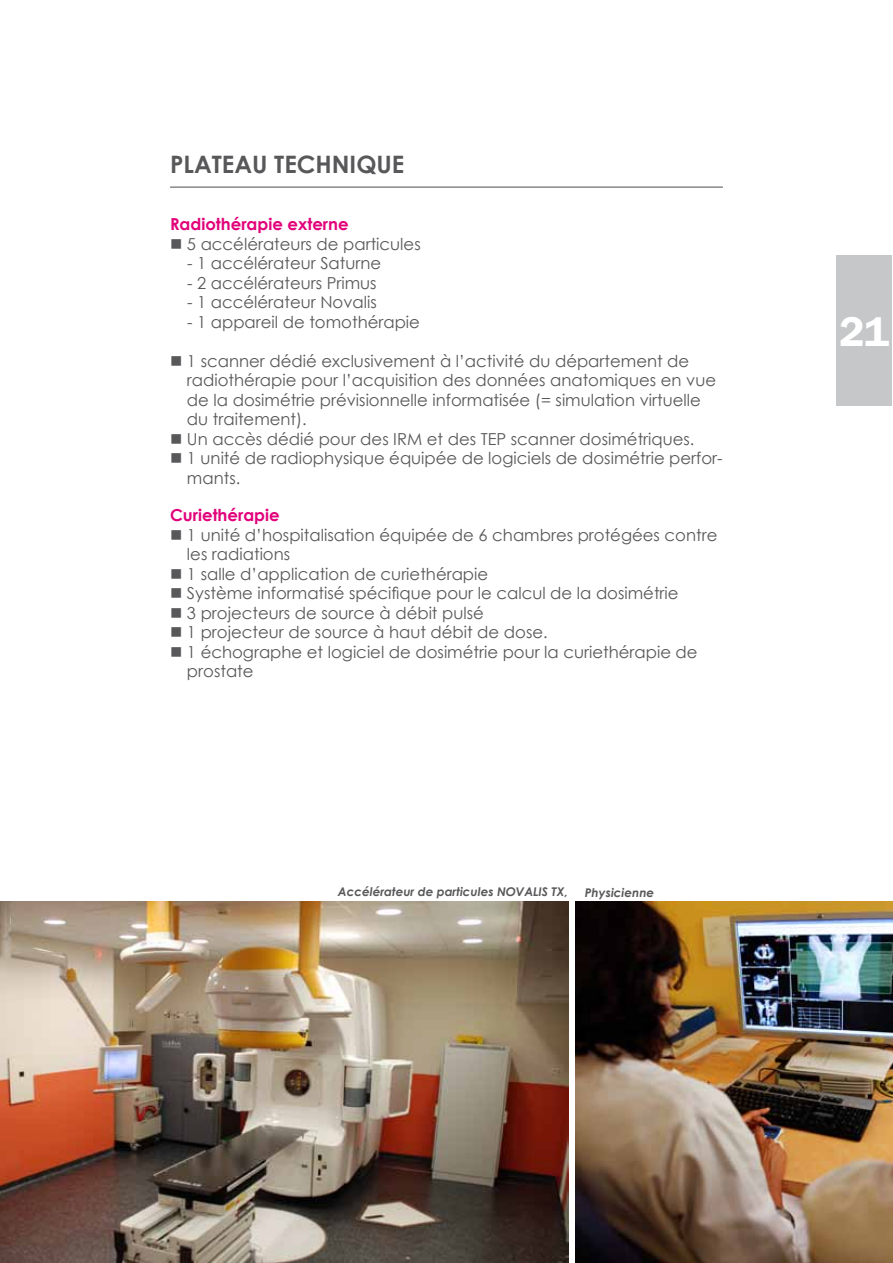
<style>
.page{position:relative;width:893px;height:1263px;background:#fff}
.page>*{position:absolute;margin:0;border:0;box-sizing:border-box;transform-origin:0 0}
.t1{font:600 42px "Franklin Gothic LT";color:#fff}
.t2{font:700 24px "Century Gothic";color:#58585a}
.t3{font:16.5px/19.5px "Century Gothic";color:#58585a}
.t4{font:700 16.5px "Century Gothic";color:#e2007a}
.t5{font:italic 700 12px "Century Gothic";color:#58585a}
</style>
<div class="page">
<img style="left:0;top:901px;width:569px;height:362px">
<img style="left:575px;top:901px;width:318px;height:362px">
<hr style="left:170px;top:186px;width:553px;height:2px;background:#87888a">
<div style="left:837px;top:255px;width:55px;height:151px;background:#c6c7c8"></div>
<h2 class="t2" style="left:170px;top:146px;width:145px">Plateau techn</h2>
<h2 class="t2" style="left:350px;top:146px;width:56px">ique</h2>
<p class="t4" style="left:170px;top:212px;width:180px">Radiothérapie externe</p>
<p class="t3" style="left:170px;top:234px;width:252px">■ 5 accélérateurs de particules</p>
<p class="t3" style="left:187px;top:253px;width:196px">- 1 accélérateur Saturne</p>
<p class="t3" style="left:187px;top:273px;width:191px">- 2 accélérateurs Primus</p>
<p class="t3" style="left:187px;top:292px;width:191px">- 1 accélérateur Novalis</p>
<p class="t3" style="left:187px;top:312px;width:234px">- 1 appareil de tomothérapie</p>
<p class="t3" style="left:187px;top:351px;width:531px;text-indent:-17px">■ 1 scanner dédié exclusivement à l’activité du département de radiothérapie pour l’acquisition des données anatomiques en vue de la dosimétrie prévisionnelle informatisée (= simulation virtuelle du traitement).</p>
<p class="t3" style="left:170px;top:429px;width:526px">■ Un accès dédié pour des IRM et des TEP scanner dosimétriques.</p>
<p class="t3" style="left:187px;top:448px;width:537px;text-indent:-17px">■ 1 unité de radiophysique équipée de logiciels de dosimétrie perfor&shy;mants.</p>
<p class="t4" style="left:170px;top:503px;width:111px">Curiethérapie</p>
<p class="t3" style="left:187px;top:525px;width:532px;text-indent:-17px">■ 1 unité d’hospitalisation équipée de 6 chambres protégées contre les radiations</p>
<p class="t3" style="left:170px;top:564px;width:320px">■ 1 salle d’application de curiethérapie</p>
<p class="t3" style="left:170px;top:583px;width:510px">■ Système informatisé spécifique pour le calcul de la dosimétrie</p>
<p class="t3" style="left:170px;top:603px;width:315px">■ 3 projecteurs de source à débit pulsé</p>
<p class="t3" style="left:170px;top:622px;width:379px">■ 1 projecteur de source à haut débit de dose.</p>
<p class="t3" style="left:187px;top:642px;width:512px;text-indent:-17px">■ 1 échographe et logiciel de dosimétrie pour la curiethérapie de prostate</p>
<p class="t5" style="left:338px;top:882px;width:232px">Accélérateur de particules NOVALIS TX,</p>
<p class="t5" style="left:585px;top:883px;width:71px">Physicienne</p>
<h1 class="t1" style="left:839px;top:307px;width:52px">21</h1>
</div>
